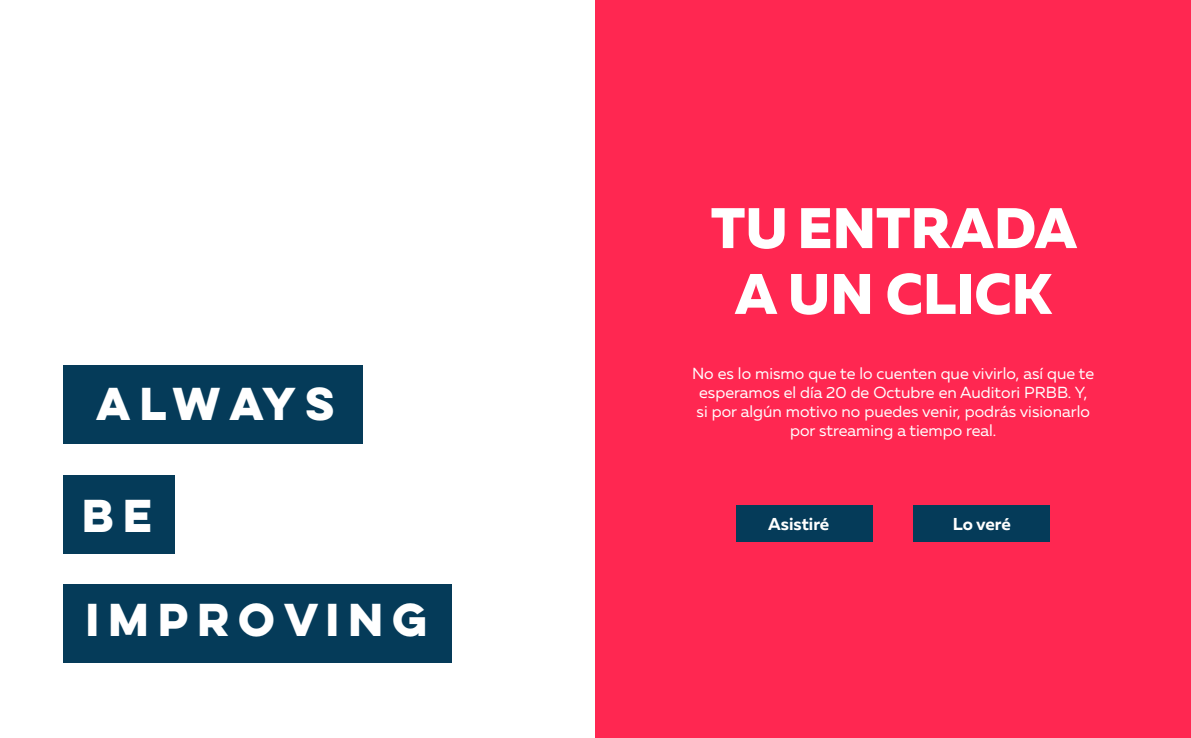
<style>
.page{position:relative;width:1191px;height:738px;background:#fff}
.page>*{position:absolute;margin:0;border:0;box-sizing:border-box;transform-origin:0 0}
.t1{font:800 57px/65.8px "Muller";color:#fff;text-align:center}
.t2{font:700 41.2px "Lulo Clean One";color:#fff}
.t3{font:700 17.2px "Muller";color:#fff}
.t4{font:16px/19px "Muller";color:#fff;text-align:center}
</style>
<div class="page">
<div style="left:595px;top:0;width:596px;height:737px;background:#ff2751"></div>
<div style="left:63px;top:365px;width:300px;height:78px;background:#053b59"></div>
<div style="left:63px;top:474px;width:112px;height:79px;background:#053b59"></div>
<div style="left:63px;top:584px;width:389px;height:78px;background:#053b59"></div>
<div style="left:736px;top:505px;width:136px;height:36px;background:#053b59"></div>
<div style="left:913px;top:505px;width:137px;height:36px;background:#053b59"></div>
<h2 class="t2" style="left:96px;top:371px;width:249px">ALWAYS</h2>
<h2 class="t2" style="left:82px;top:483px;width:81px">BE</h2>
<h2 class="t2" style="left:86px;top:587px;width:352px">IMPROVING</h2>
<h1 class="t1" style="left:711px;top:195px;width:368px">TU ENTRADA<br>A UN CLICK</h1>
<p class="t4" style="left:692px;top:363px;width:403px">No es lo mismo que te lo cuenten que vivirlo, así que te esperamos el día 20 de Octubre en Auditori PRBB. Y, si por algún motivo no puedes venir, podrás visionarlo por streaming a tiempo real.</p>
<p class="t3" style="left:768px;top:512px;width:63px">Asistiré</p>
<p class="t3" style="left:952px;top:512px;width:60px">Lo veré</p>
</div>
